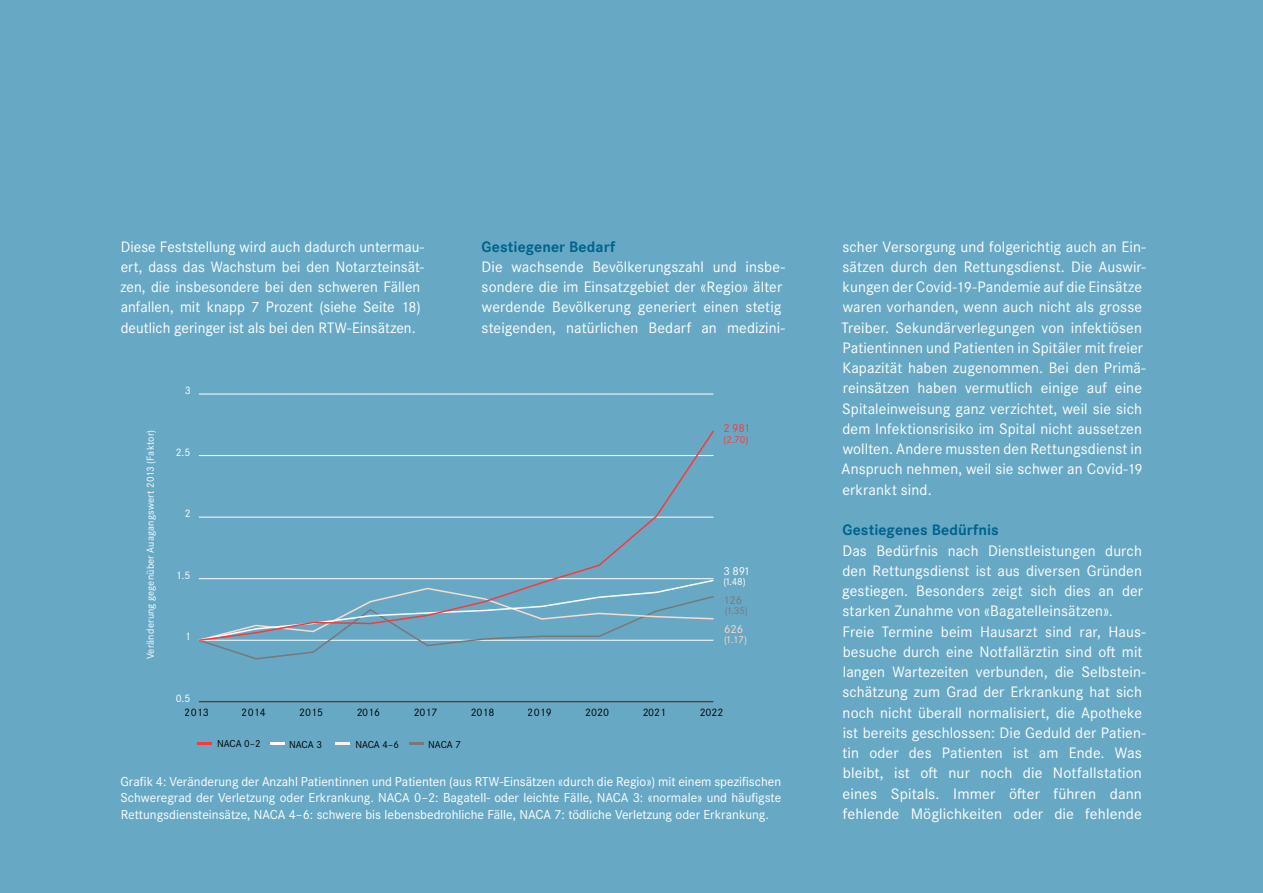
<style>
.page{position:relative;width:1263px;height:893px;background:#67a9c5}
.page>*{position:absolute;margin:0;border:0;box-sizing:border-box;transform-origin:0 0}
._01_Grundtext{font:15.75px/20.2px "Corporate S Pro";letter-spacing:.005em;color:#fff}
._02_Zwischentitel{font:700 15.75px "Corporate S Pro";letter-spacing:.005em;color:#00638d}
._07_Info_zur_Grafik{font:13.5px/16.5px "Corporate S Pro";color:#fff;text-align:justify}
.t1{font:12px "Corporate S Pro";color:#ff3737}
.t2{font:12px "Corporate S Pro";color:#fff}
.t3{font:12px "Corporate S Pro";color:#787878}
.t4{font:12px "Corporate S Pro";color:#fcdacd}
.t5{font:11.25px "Corporate S Pro";color:#000}
.t6{font:11.25px "Corporate S Pro";color:#fff}
._01_Grundtext-2{font:10.5px "Corporate S Pro";letter-spacing:.015em;color:#fff}
.t7{font:10.5px "Corporate S Pro";letter-spacing:-.01em;color:#000}
.t8{font:10.5px "Corporate S Pro";color:#ff3737}
.t9{font:10.5px "Corporate S Pro";color:#787878}
.t10{font:10.5px "Corporate S Pro";color:#fcdacd}
.s1{font-size:15.3px}
</style>
<div class="page">
<hr style="left:199px;top:394px;width:514px;height:1px;background:#fff">
<svg style="left:202px;top:642px;width:262px;height:18px"></svg>
<svg style="left:199px;top:430px;width:515px;height:212px"></svg>
<hr style="left:199px;top:701px;width:514px;height:1px;background:#000">
<hr style="left:198px;top:394px;width:1px;height:308px;background:#333">
<hr style="left:197px;top:742px;width:15px;height:3px;background:#ff3837">
<hr style="left:270px;top:742px;width:15px;height:3px;background:#fff">
<hr style="left:409px;top:742px;width:15px;height:3px;background:#787878">
<hr style="left:335px;top:742px;width:15px;height:3px;background:#fff0ec">
<p class="_01_Grundtext" style="left:120px;top:235px;width:305px">Diese Feststellung wird auch dadurch untermau&shy;ert, dass das Wachstum bei den Notarzteinsät&shy;zen, die insbesondere bei den schweren Fällen anfallen, mit knapp <span class="s1">7</span> Prozent (siehe Seite <span class="s1">18</span>) deutlich geringer ist als bei den RTW-Einsätzen.</p>
<p class="_02_Zwischentitel" style="left:481px;top:234px;width:135px">Gestiegener Bedarf</p>
<p class="_01_Grundtext" style="left:482px;top:255px;width:305px">Die wachsende Bevölkerungszahl und insbe&shy;sondere die im Einsatzgebiet der «Regio» älter werdende Bevölkerung generiert einen stetig steigenden, natürlichen Bedarf an medizini-</p>
<p class="_01_Grundtext-2" style="left:143px;top:659px;width:231px;rotate:-90deg">Veränderung gegenüber Auagangswert 2013 (Faktor)</p>
<p class="t6" style="left:184px;top:382px;width:7px">3</p>
<p class="t6" style="left:175px;top:444px;width:16px">2.5</p>
<p class="t6" style="left:184px;top:505px;width:7px">2</p>
<p class="t6" style="left:175px;top:567px;width:16px">1.5</p>
<p class="t6" style="left:184px;top:628px;width:7px">1</p>
<p class="t6" style="left:175px;top:690px;width:16px">0.5</p>
<p class="t1" style="left:723px;top:419px;width:28px">2 981</p>
<p class="t8" style="left:723px;top:431px;width:27px">(2.70)</p>
<p class="t2" style="left:724px;top:562px;width:28px">3 891</p>
<p class="_01_Grundtext-2" style="left:724px;top:574px;width:24px">(1.48)</p>
<p class="t3" style="left:723px;top:591px;width:21px">126</p>
<p class="t9" style="left:725px;top:603px;width:25px">(1.35)</p>
<p class="t4" style="left:724px;top:620px;width:21px">626</p>
<p class="t10" style="left:724px;top:632px;width:24px">(1.17)</p>
<p class="t5" style="left:185px;top:704px;width:25px">2013</p>
<p class="t5" style="left:242px;top:704px;width:25px">2014</p>
<p class="t5" style="left:299px;top:704px;width:25px">2015</p>
<p class="t5" style="left:356px;top:704px;width:25px">2016</p>
<p class="t5" style="left:413px;top:704px;width:25px">2017</p>
<p class="t5" style="left:471px;top:704px;width:25px">2018</p>
<p class="t5" style="left:528px;top:704px;width:25px">2019</p>
<p class="t5" style="left:585px;top:704px;width:25px">2020</p>
<p class="t5" style="left:642px;top:704px;width:25px">2021</p>
<p class="t5" style="left:699px;top:704px;width:25px">2022</p>
<p class="t7" style="left:217px;top:736px;width:45px">NACA 0–2</p>
<p class="t7" style="left:289px;top:736px;width:34px">NACA 3</p>
<p class="t7" style="left:355px;top:736px;width:45px">NACA 4–6</p>
<p class="t7" style="left:428px;top:737px;width:34px">NACA 7</p>
<p class="_07_Info_zur_Grafik" style="left:121px;top:772px;width:662px">Grafik 4: Veränderung der Anzahl Patientinnen und Patienten (aus RTW-Einsätzen «durch die Regio») mit einem spezifischen Schweregrad der Verletzung oder Erkrankung. NACA 0–2: Bagatell- oder leichte Fälle, NACA 3: «normale» und häufigste Rettungsdiensteinsätze, NACA 4–6: schwere bis lebensbedrohliche Fälle, NACA 7: tödliche Verletzung oder Erkrankung.</p>
<p class="_01_Grundtext" style="left:841px;top:235px;width:305px">scher Versorgung und folgerichtig auch an Ein&shy;sätzen durch den Rettungsdienst. Die Auswir&shy;kungen der Covid-<span class="s1">19</span>-Pandemie auf die Einsätze waren vorhanden, wenn auch nicht als grosse Treiber. Sekundärverlegungen von infektiösen Patientinnen und Patienten in Spitäler mit freier Kapazität haben zugenommen. Bei den Primä&shy;reinsätzen haben vermutlich einige auf eine Spitaleinweisung ganz verzichtet, weil sie sich dem Infektionsrisiko im Spital nicht aussetzen wollten. Andere mussten den Rettungsdienst in Anspruch nehmen, weil sie schwer an Covid-<span class="s1">19 </span>erkrankt sind.</p>
<p class="_02_Zwischentitel" style="left:842px;top:518px;width:158px">Gestiegenes Bedürfnis</p>
<p class="_01_Grundtext" style="left:842px;top:539px;width:302px;text-align:justify">Das Bedürfnis nach Dienstleistungen durch den Rettungsdienst ist aus diversen Gründen gestiegen. Besonders zeigt sich dies an der starken Zunahme von «Bagatelleinsätzen».</p>
<p class="_01_Grundtext" style="left:842px;top:620px;width:305px">Freie Termine beim Hausarzt sind rar, Haus&shy;besuche durch eine Notfallärztin sind oft mit langen Wartezeiten verbunden, die Selbstein&shy;schätzung zum Grad der Erkrankung hat sich noch nicht überall normalisiert, die Apotheke ist bereits geschlossen: Die Geduld der Patien&shy;tin oder des Patienten ist am Ende. Was bleibt, ist oft nur noch die Notfallstation eines Spitals. Immer öfter führen dann fehlende Möglichkeiten oder die fehlende</p>
</div>
